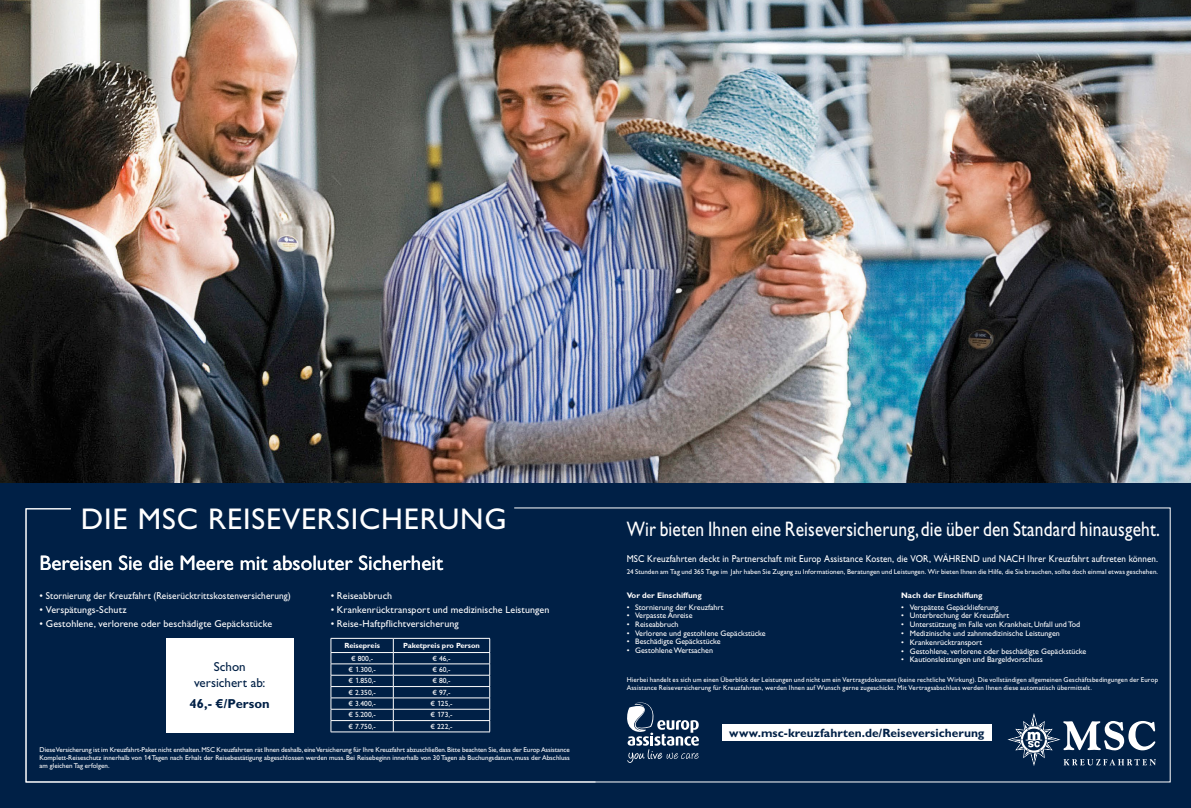
<style>
.page{position:relative;width:1191px;height:808px;background:#fff}
.page>*{position:absolute;margin:0;border:0;box-sizing:border-box;transform-origin:0 0}
.t1{font:30px "MSCGS Std";letter-spacing:.03em;color:#fff}
.t2{font:21px "MSCGS Std";letter-spacing:.01em;color:#fff;scale:.83 1}
.t3{font:21px "MSCGS Std";letter-spacing:.01em;color:#fff}
.t4{font:13px/15.6px "MSCGS Std";letter-spacing:.005em;color:#002046;text-align:center}
.t5{font:700 13px "MSCGS Std";letter-spacing:.005em;color:#002046}
.t6{font:700 12px "MSCGS Std";letter-spacing:.005em;color:#002046}
.t7{font:10px "MSCGS Std";letter-spacing:.01em;color:#fff}
.t8{font:10px "MSCGS Std";letter-spacing:.01em;color:#fff;scale:.9 1}
.t9{font:8px "MSCGS Std";color:#fff}
.t10{font:700 8px "MSCGS Std";color:#fff}
.t11{font:7.5px "MSCGS Std";color:#fff}
.t12{font:700 7.5px "MSCGS Std";color:#fff}
.t13{font:7px/8px "MSCGS Std";letter-spacing:.015em;color:#fff;text-align:justify}
</style>
<div class="page">
<div style="left:0;top:482px;width:1191px;height:326px;background:#002046"></div>
<svg style="left:25px;top:507px;width:1146px;height:276px"></svg>
<div style="left:166px;top:638px;width:127px;height:94px;background:#fff"></div>
<hr style="left:331px;top:638px;width:62px;height:1px;background:#fff">
<hr style="left:393px;top:638px;width:97px;height:1px;background:#fff">
<hr style="left:331px;top:652px;width:62px;height:1px;background:#fff">
<hr style="left:393px;top:652px;width:97px;height:1px;background:#fff">
<hr style="left:331px;top:664px;width:62px;height:1px;background:#fff">
<hr style="left:393px;top:664px;width:97px;height:1px;background:#fff">
<hr style="left:331px;top:675px;width:62px;height:1px;background:#fff">
<hr style="left:393px;top:675px;width:97px;height:1px;background:#fff">
<hr style="left:331px;top:686px;width:62px;height:1px;background:#fff">
<hr style="left:393px;top:686px;width:97px;height:1px;background:#fff">
<hr style="left:331px;top:698px;width:62px;height:1px;background:#fff">
<hr style="left:393px;top:698px;width:97px;height:1px;background:#fff">
<hr style="left:331px;top:709px;width:62px;height:1px;background:#fff">
<hr style="left:393px;top:709px;width:97px;height:1px;background:#fff">
<hr style="left:331px;top:720px;width:62px;height:1px;background:#fff">
<svg style="left:331px;top:639px;width:1px;height:93px"></svg>
<hr style="left:393px;top:720px;width:97px;height:1px;background:#fff">
<svg style="left:393px;top:639px;width:1px;height:93px"></svg>
<svg style="left:489px;top:639px;width:1px;height:93px"></svg>
<hr style="left:331px;top:732px;width:62px;height:1px;background:#fff">
<hr style="left:393px;top:732px;width:97px;height:1px;background:#fff">
<img style="left:0;top:0;width:1191px;height:482px">
<p class="t1" style="left:81px;top:501px;width:427px">DIE MSC REISEVERSICHERUNG</p>
<p class="t3" style="left:40px;top:550px;width:405px">Bereisen Sie die Meere mit absoluter Sicherheit</p>
<p class="t7" style="left:40px;top:590px;width:253px">• Stornierung der Kreuzfahrt (Reiserücktrittskostenversicherung)</p>
<p class="t7" style="left:40px;top:604px;width:88px">• Verspätungs-Schutz</p>
<p class="t7" style="left:40px;top:618px;width:234px">• Gestohlene, verlorene oder beschädigte Gepäckstücke</p>
<p class="t4" style="left:194px;top:659px;width:73px">Schon versichert ab:</p>
<p class="t5" style="left:190px;top:695px;width:82px">46,- €/Person</p>
<p class="t7" style="left:331px;top:590px;width:63px">• Reiseabbruch</p>
<p class="t7" style="left:331px;top:604px;width:220px">• Krankenrücktransport und medizinische Leistungen</p>
<p class="t7" style="left:331px;top:618px;width:130px">• Reise-Haftpflichtversicherung</p>
<p class="t12" style="left:344px;top:641px;width:37px">Reisepreis</p>
<p class="t12" style="left:403px;top:641px;width:78px">Paketpreis pro Person</p>
<p class="t11" style="left:351px;top:654px;width:23px">€ 800,-</p>
<p class="t11" style="left:432px;top:654px;width:20px">€ 46,-</p>
<p class="t11" style="left:348px;top:665px;width:29px">€ 1.300,-</p>
<p class="t11" style="left:432px;top:665px;width:20px">€ 60,-</p>
<p class="t11" style="left:348px;top:676px;width:29px">€ 1.850,-</p>
<p class="t11" style="left:432px;top:676px;width:20px">€ 80,-</p>
<p class="t11" style="left:348px;top:688px;width:29px">€ 2.350,-</p>
<p class="t11" style="left:432px;top:688px;width:20px">€ 97,-</p>
<p class="t11" style="left:348px;top:699px;width:29px">€ 3.400,-</p>
<p class="t11" style="left:430px;top:699px;width:23px">€ 125,-</p>
<p class="t11" style="left:348px;top:710px;width:29px">€ 5.200,-</p>
<p class="t11" style="left:430px;top:710px;width:23px">€ 173,-</p>
<p class="t11" style="left:348px;top:722px;width:29px">€ 7.750,-</p>
<p class="t11" style="left:430px;top:722px;width:23px">€ 222,-</p>
<p class="t13" style="left:40px;top:746px;width:532px">Diese Versicherung ist im Kreuzfahrt-Paket nicht enthalten. MSC Kreuzfahrten rät Ihnen deshalb, eine Versicherung für Ihre Kreuzfahrt abzuschließen. Bitte beachten Sie, dass der Europ Assistance Komplett-Reiseschutz innerhalb von 14 Tagen nach Erhalt der Reisebestätigung abgeschlossen werden muss. Bei Reisebeginn innerhalb von 30 Tagen ab Buchungsdatum, muss der Abschluss am gleichen Tag erfolgen.</p>
<p class="t2" style="left:626px;top:516px;width:644px">Wir bieten Ihnen eine Reiseversicherung, die über den Standard hinausgeht.</p>
<p class="t8" style="left:626px;top:552px;width:592px">MSC Kreuzfahrten deckt in Partnerschaft mit Europ Assistance Kosten, die VOR, WÄHREND und NACH Ihrer Kreuzfahrt auftreten können.</p>
<p class="t13" style="left:626px;top:567px;width:533px">24 Stunden am Tag und 365 Tage im Jahr haben Sie Zugang zu Informationen, Beratungen und Leistungen. Wir bieten Ihnen die Hilfe, die Sie brauchen, sollte doch einmal etwas geschehen.</p>
<p class="t10" style="left:626px;top:590px;width:76px">Vor der Einschiffung</p>
<p class="t9" style="left:626px;top:602px;width:98px">• Stornierung der Kreuzfahrt</p>
<p class="t9" style="left:626px;top:611px;width:67px">• Verpasste Anreise</p>
<p class="t9" style="left:626px;top:619px;width:53px">• Reiseabbruch</p>
<p class="t9" style="left:626px;top:628px;width:140px">• Verlorene und gestohlene Gepäckstücke</p>
<p class="t9" style="left:626px;top:637px;width:95px">• Beschädigte Gepäckstücke</p>
<p class="t9" style="left:626px;top:646px;width:88px">• Gestohlene Wertsachen</p>
<p class="t10" style="left:901px;top:590px;width:83px">Nach der Einschiffung</p>
<p class="t9" style="left:901px;top:602px;width:99px">• Verspätete Gepäcklieferung</p>
<p class="t9" style="left:901px;top:611px;width:109px">• Unterbrechung der Kreuzfahrt</p>
<p class="t9" style="left:901px;top:620px;width:181px">• Unterstützung im Falle von Krankheit, Unfall und Tod</p>
<p class="t9" style="left:901px;top:628px;width:160px">• Medizinische und zahnmedizinische Leistungen</p>
<p class="t9" style="left:901px;top:637px;width:82px">• Krankenrücktransport</p>
<p class="t9" style="left:901px;top:646px;width:187px">• Gestohlene, verlorene oder beschädigte Gepäckstücke</p>
<p class="t9" style="left:901px;top:655px;width:143px">• Kautionsleistungen und Bargeldvorschuss</p>
<p class="t13" style="left:626px;top:676px;width:533px">Hierbei handelt es sich um einen Überblick der Leistungen und nicht um ein Vertragsdokument (keine rechtliche Wirkung). Die vollständigen allgemeinen Geschäftsbedingungen der Europ<br>Assistance Reiseversicherung für Kreuzfahrten, werden Ihnen auf Wunsch gerne zugeschickt. Mit Vertragsabschluss werden Ihnen diese automatisch übermittelt.</p>
<p class="t6" style="left:729px;top:725px;width:257px">www.msc-kreuzfahrten.de/Reiseversicherung</p>
</div>
